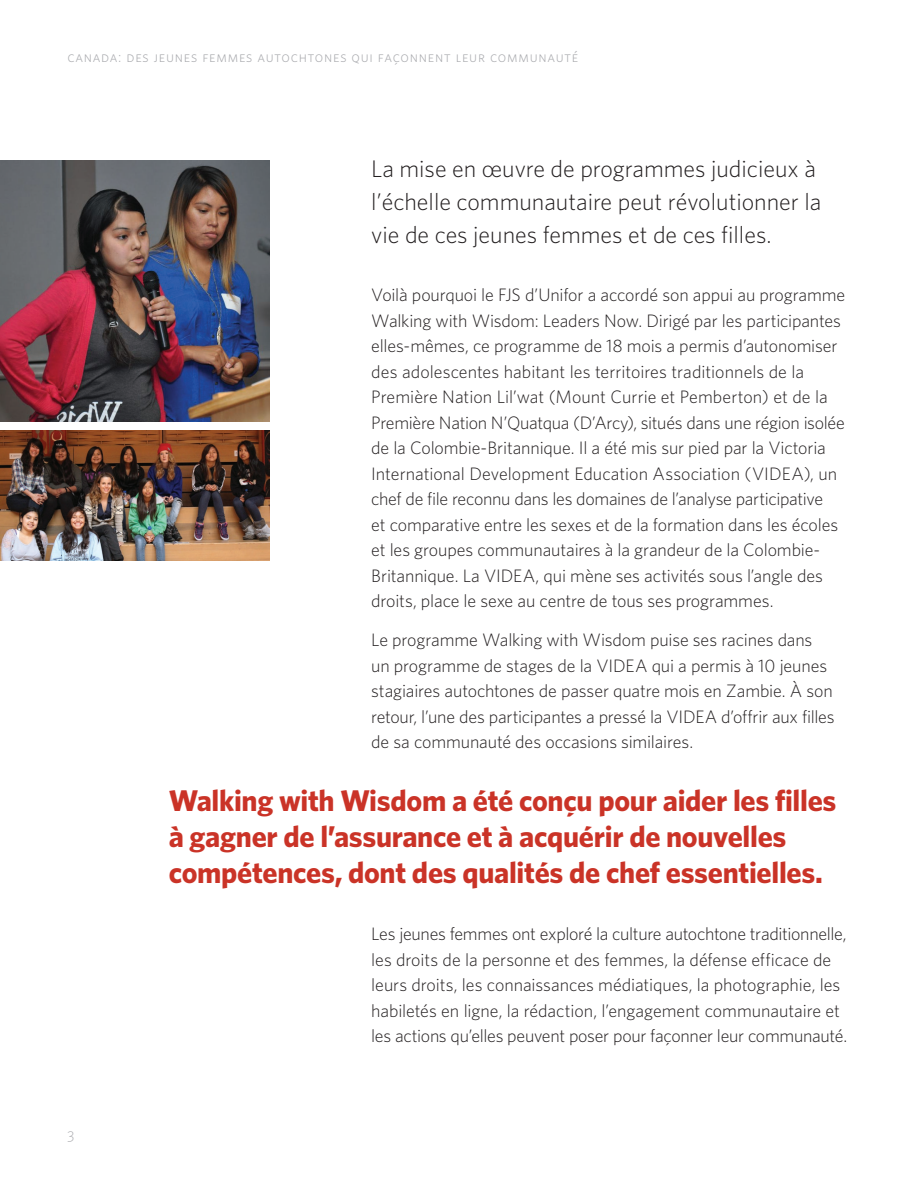
<style>
.page{position:relative;width:918px;height:1188px;background:#fff}
.page>*{position:absolute;margin:0;border:0;box-sizing:border-box;transform-origin:0 0}
.Subhead{font:700 30px/36px "Whitney";letter-spacing:-.01em;color:#ca3327}
.Intro_Paragraph{font:300 24px/33px "Whitney";color:#231f20}
.Body_Copy{font:300 18px/25.5px "Whitney";letter-spacing:-.005em;color:#231f20}
.Running_Header{font:15px "Whitney Light SC";letter-spacing:.05em;color:#a8a9ad}
</style>
<div class="page">
<img style="left:0;top:431px;width:270px;height:130px">
<img style="left:0;top:160px;width:270px;height:261px">
<p class="Running_Header" style="left:68px;top:48px;width:512px">canada: des jeunes femmes autochtones qui façonnent leur communauté</p>
<p class="Intro_Paragraph" style="left:371px;top:152px;width:452px">La mise en œuvre de programmes judicieux à l’échelle communautaire peut révolutionner la vie de ces jeunes femmes et de ces filles.</p>
<p class="Body_Copy" style="left:371px;top:282px;width:476px">Voilà pourquoi le FJS d’Unifor a accordé son appui au programme Walking with Wisdom: Leaders Now. Dirigé par les participantes elles-mêmes, ce programme de 18 mois a permis d’autonomiser des adolescentes habitant les territoires traditionnels de la Première Nation Lil’wat (Mount Currie et Pemberton) et de la Première Nation N’Quatqua (D’Arcy), situés dans une région isolée de la Colombie-Britannique. Il a été mis sur pied par la Victoria International Development Education Association (VIDEA), un chef de file reconnu dans les domaines de l’analyse participative<br>et comparative entre les sexes et de la formation dans les écoles et les groupes communautaires à la grandeur de la Colombie-Britannique. La VIDEA, qui mène ses activités sous l’angle des droits, place le sexe au centre de tous ses programmes.</p>
<p class="Body_Copy" style="left:371px;top:627px;width:465px">Le programme Walking with Wisdom puise ses racines dans un programme de stages de la VIDEA qui a permis à 10 jeunes stagiaires autochtones de passer quatre mois en Zambie. À son retour, l’une des participantes a pressé la VIDEA d’offrir aux filles de sa communauté des occasions similaires.</p>
<p class="Subhead" style="left:169px;top:782px;width:669px">Walking with Wisdom a été conçu pour aider les filles à gagner de l’assurance et à acquérir de nouvelles compétences, dont des qualités de chef essentielles.</p>
<p class="Running_Header" style="left:68px;top:1126px;width:8px">3</p>
<p class="Body_Copy" style="left:371px;top:921px;width:477px">Les jeunes femmes ont exploré la culture autochtone traditionnelle, les droits de la personne et des femmes, la défense efficace de leurs droits, les connaissances médiatiques, la photographie, les habiletés en ligne, la rédaction, l’engagement communautaire et les actions qu’elles peuvent poser pour façonner leur communauté.</p>
</div>
